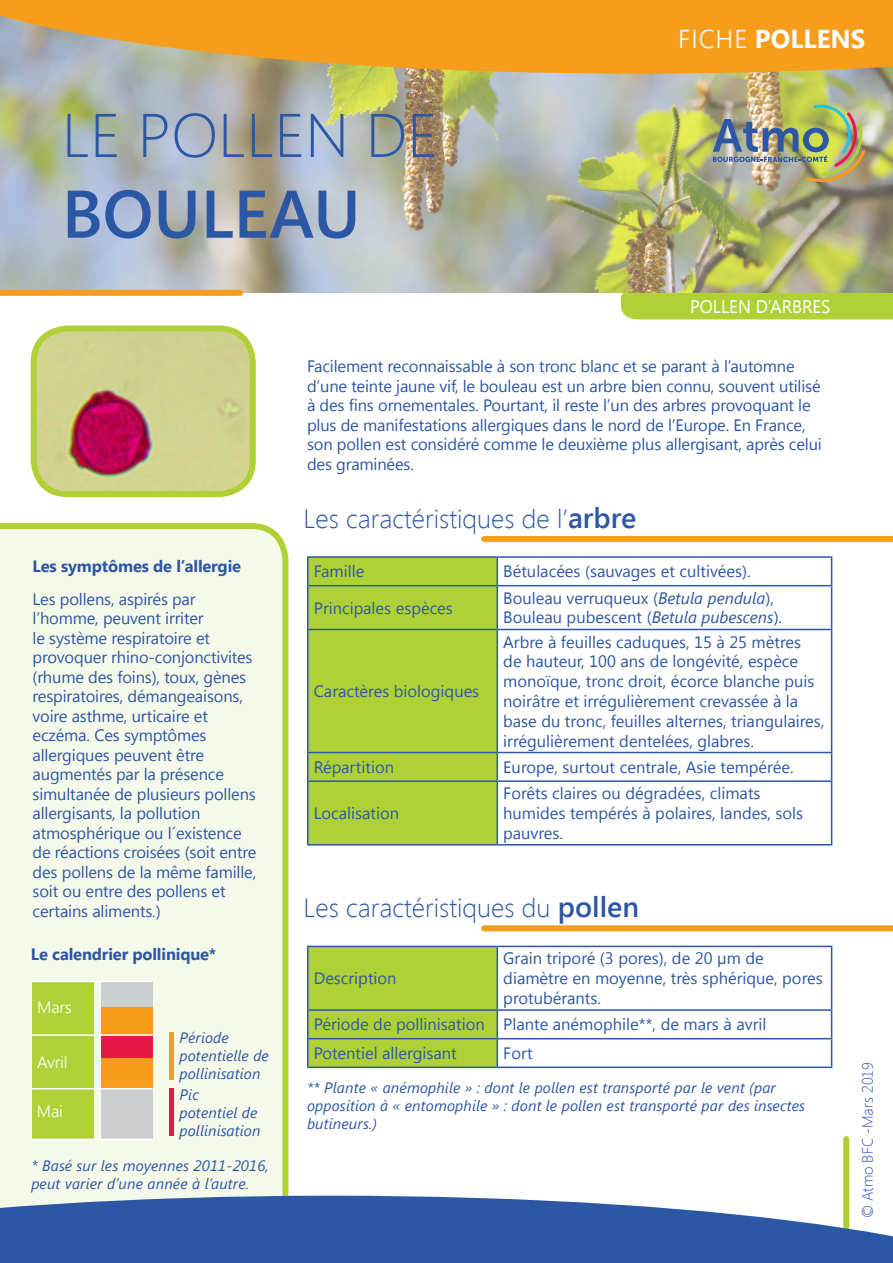
<style>
.page{position:relative;width:893px;height:1263px;background:#fff}
.page>*{position:absolute;margin:0;border:0;box-sizing:border-box;transform-origin:0 0}
.Titre_niveau_1{font:600 67.35px "Segoe UI";color:#2c57a5}
.Titre_niveau_1-2{font:300 61.5px "Segoe UI";color:#2c57a5}
.Titre_niveau_1-3{font:300 26.25px "Segoe UI";color:#2c57a5}
.Titre_niveau_1-4{font:700 25.8px "Segoe UI";color:#fff}
.t1{font:18.3px "Segoe UI";color:#fff;scale:.95 1}
.EDIT_texte{font:16.5px/19.5px "Segoe UI";letter-spacing:-.01em;color:#2c57a5}
.EDIT_texte-2{font:700 16.5px "Segoe UI";letter-spacing:-.01em;color:#2c57a5}
.EDIT_texte-3{font:300 16.5px "Segoe UI";letter-spacing:-.01em;color:#fff}
.t2{font:italic 15px/18px "Segoe UI";letter-spacing:.01em;color:#2c57a5}
.t3{font:300 15px "Segoe UI";color:#2c57a5}
.s1{font-weight:300}
.s2{font-weight:600;font-size:28.65px}
.s3{font-style:italic}
</style>
<div class="page">
<img style="left:0;top:74px;width:893px;height:219px">
<div style="left:0;top:523px;width:288px;height:673px;background:#f5f9e9"></div>
<div style="left:843px;top:1139px;width:6px;height:124px;background:#b0d136"></div>
<svg style="left:0;top:0;width:893px;height:74px;background:#ea9f33"></svg>
<svg style="left:0;top:1196px;width:893px;height:67px;background:#476daf"></svg>
<div style="left:0;top:290px;width:240px;height:6px;background:#f89c1c"></div>
<img style="left:713px;top:105px;width:152px;height:77px">
<img style="left:38px;top:332px;width:211px;height:162px">
<div style="left:31px;top:325px;width:225px;height:172px;border:6px solid #b0d136;border-radius:34px"></div>
<div style="left:308px;top:558px;width:189px;height:286px;background:#b0d136"></div>
<hr style="left:307px;top:556px;width:190px;height:2px;background:#2c57a5">
<svg style="left:307px;top:558px;width:1px;height:27px"></svg>
<hr style="left:497px;top:556px;width:335px;height:2px;background:#2c57a5">
<svg style="left:497px;top:558px;width:1px;height:27px"></svg>
<svg style="left:831px;top:558px;width:1px;height:27px"></svg>
<hr style="left:307px;top:585px;width:190px;height:1px;background:#2c57a5">
<hr style="left:307px;top:586px;width:1px;height:43px;background:#2c57a5">
<hr style="left:497px;top:585px;width:335px;height:1px;background:#2c57a5">
<hr style="left:497px;top:586px;width:1px;height:43px;background:#2c57a5">
<hr style="left:831px;top:586px;width:1px;height:43px;background:#2c57a5">
<hr style="left:307px;top:629px;width:190px;height:1px;background:#2c57a5">
<hr style="left:307px;top:630px;width:1px;height:122px;background:#2c57a5">
<hr style="left:497px;top:629px;width:335px;height:1px;background:#2c57a5">
<hr style="left:497px;top:630px;width:1px;height:122px;background:#2c57a5">
<hr style="left:831px;top:630px;width:1px;height:122px;background:#2c57a5">
<hr style="left:307px;top:752px;width:190px;height:1px;background:#2c57a5">
<svg style="left:307px;top:753px;width:1px;height:27px"></svg>
<hr style="left:497px;top:752px;width:335px;height:1px;background:#2c57a5">
<svg style="left:497px;top:753px;width:1px;height:27px"></svg>
<svg style="left:831px;top:753px;width:1px;height:27px"></svg>
<hr style="left:307px;top:780px;width:190px;height:2px;background:#2c57a5">
<hr style="left:307px;top:782px;width:1px;height:62px;background:#2c57a5">
<hr style="left:497px;top:780px;width:335px;height:2px;background:#2c57a5">
<hr style="left:497px;top:782px;width:1px;height:62px;background:#2c57a5">
<hr style="left:831px;top:782px;width:1px;height:62px;background:#2c57a5">
<hr style="left:307px;top:844px;width:190px;height:1px;background:#2c57a5">
<hr style="left:497px;top:844px;width:335px;height:1px;background:#2c57a5">
<div style="left:484px;top:925px;width:409px;height:6px;background:#f89c1c"></div>
<div style="left:621px;top:293px;width:272px;height:26px;background:#b0d136"></div>
<div style="left:101px;top:981px;width:52px;height:158px;background:#cdced0"></div>
<div style="left:32px;top:981px;width:61px;height:158px;background:#b0d136"></div>
<div style="left:101px;top:1036px;width:52px;height:22px;background:#e71a43"></div>
<div style="left:101px;top:1007px;width:52px;height:28px;background:#f89c1c"></div>
<div style="left:101px;top:1058px;width:52px;height:30px;background:#f89c1c"></div>
<div style="left:169px;top:1032px;width:5px;height:48px;background:#f89c1c"></div>
<div style="left:169px;top:1088px;width:5px;height:47px;background:#e71a43"></div>
<hr style="left:32px;top:981px;width:121px;height:1px;background:#fff">
<hr style="left:32px;top:1034px;width:121px;height:2px;background:#fff">
<hr style="left:32px;top:1088px;width:121px;height:1px;background:#fff">
<hr style="left:32px;top:1138px;width:121px;height:2px;background:#fff">
<hr style="left:497px;top:946px;width:335px;height:1px;background:#2c57a5">
<hr style="left:831px;top:947px;width:1px;height:62px;background:#2c57a5">
<hr style="left:497px;top:1009px;width:335px;height:2px;background:#2c57a5">
<hr style="left:497px;top:1038px;width:335px;height:1px;background:#2c57a5">
<svg style="left:307px;top:946px;width:191px;height:120px;background:#a9ca3b"></svg>
<svg style="left:831px;top:1011px;width:1px;height:55px"></svg>
<hr style="left:307px;top:1066px;width:190px;height:2px;background:#2c57a5">
<hr style="left:497px;top:1066px;width:335px;height:2px;background:#2c57a5">
<div style="left:484px;top:536px;width:409px;height:6px;background:#f89c1c"></div>
<p class="Titre_niveau_1-2" style="left:62px;top:93px;width:378px">LE POLLEN DE</p>
<p class="Titre_niveau_1" style="left:62px;top:167px;width:300px">BOULEAU</p>
<p class="Titre_niveau_1-4" style="left:678px;top:21px;width:189px"><span class="s1">FICHE</span> POLLENS</p>
<p class="t1" style="left:690px;top:293px;width:149px">POLLEN D’ARBRES</p>
<p class="EDIT_texte" style="left:307px;top:356px;width:516px">Facilement reconnaissable à son tronc blanc et se parant à l’automne d’une teinte jaune vif, le bouleau est un arbre bien connu, souvent utilisé à des fins ornementales. Pourtant, il reste l’un des arbres provoquant le plus de manifestations allergiques dans le nord de l’Europe. En France, son pollen est considéré comme le deuxième plus allergisant, après celui des graminées.</p>
<p class="EDIT_texte-2" style="left:33px;top:555px;width:210px">Les symptômes de l’allergie</p>
<p class="EDIT_texte" style="left:33px;top:588px;width:225px">Les pollens, aspirés par l’homme, peuvent irriter<br>le système respiratoire et provoquer rhino-conjonctivites (rhume des foins), toux, gènes respiratoires, démangeaisons, voire asthme, urticaire et eczéma. Ces symptômes allergiques peuvent être augmentés par la présence simultanée de plusieurs pollens allergisants, la pollution atmosphérique ou l´existence de réactions croisées (soit entre des pollens de la même famille, soit ou entre des pollens et certains aliments.)</p>
<p class="EDIT_texte-2" style="left:31px;top:942px;width:187px">Le calendrier pollinique*</p>
<p class="EDIT_texte-3" style="left:37px;top:995px;width:36px">Mars</p>
<p class="EDIT_texte-3" style="left:37px;top:1049px;width:32px">Avril</p>
<p class="EDIT_texte-3" style="left:37px;top:1099px;width:27px">Mai</p>
<p class="t2" style="left:180px;top:1028px;width:91px">Période potentielle de pollinisation</p>
<p class="t2" style="left:180px;top:1085px;width:83px">Pic<br>potentiel de pollinisation</p>
<p class="t2" style="left:31px;top:1156px;width:239px">* Basé sur les moyennes 2011-2016, peut varier d’une année à l’autre.</p>
<p class="Titre_niveau_1-3" style="left:304px;top:500px;width:334px">Les caractéristiques de l’<span class="s2">arbre</span></p>
<p class="EDIT_texte" style="left:314px;top:561px;width:52px">Famille</p>
<p class="EDIT_texte" style="left:503px;top:561px;width:249px">Bétulacées (sauvages et cultivées).</p>
<p class="EDIT_texte" style="left:314px;top:597px;width:141px">Principales espèces</p>
<p class="EDIT_texte" style="left:503px;top:587px;width:272px">Bouleau verruqueux (<span class="s3">Betula pendula</span>),</p>
<p class="EDIT_texte" style="left:503px;top:607px;width:280px">Bouleau pubescent (<span class="s3">Betula pubescens</span>).</p>
<p class="EDIT_texte" style="left:314px;top:681px;width:167px">Caractères biologiques</p>
<p class="EDIT_texte" style="left:503px;top:631px;width:323px">Arbre à feuilles caduques, 15 à 25 mètres<br>de hauteur, 100 ans de longévité, espèce monoïque, tronc droit, écorce blanche puis noirâtre et irrégulièrement crevassée à la base du tronc, feuilles alternes, triangulaires, irrégulièrement dentelées, glabres.</p>
<p class="EDIT_texte" style="left:314px;top:756px;width:82px">Répartition</p>
<p class="EDIT_texte" style="left:503px;top:756px;width:292px">Europe, surtout centrale, Asie tempérée.</p>
<p class="EDIT_texte" style="left:314px;top:803px;width:87px">Localisation</p>
<p class="EDIT_texte" style="left:503px;top:783px;width:301px">Forêts claires ou dégradées, climats humides tempérés à polaires, landes, sols pauvres.</p>
<p class="Titre_niveau_1-3" style="left:304px;top:890px;width:337px">Les caractéristiques du <span class="s2">pollen</span></p>
<p class="EDIT_texte" style="left:314px;top:968px;width:84px">Description</p>
<p class="EDIT_texte" style="left:503px;top:948px;width:321px">Grain triporé (3 pores), de 20 µm de diamètre en moyenne, très sphérique, pores protubérants.</p>
<p class="EDIT_texte" style="left:314px;top:1014px;width:173px">Période de pollinisation</p>
<p class="EDIT_texte" style="left:503px;top:1014px;width:265px">Plante anémophile**, de mars à avril</p>
<p class="EDIT_texte" style="left:314px;top:1043px;width:145px">Potentiel allergisant</p>
<p class="EDIT_texte" style="left:503px;top:1043px;width:31px">Fort</p>
<p class="t2" style="left:307px;top:1078px;width:500px">** Plante « anémophile » : dont le pollen est transporté par le vent (par opposition à « entomophile » : dont le pollen est transporté par des insectes butineurs.)</p>
<p class="t3" style="left:857px;top:1218px;width:158px;rotate:-90deg">© Atmo BFC -Mars 2019</p>
</div>
